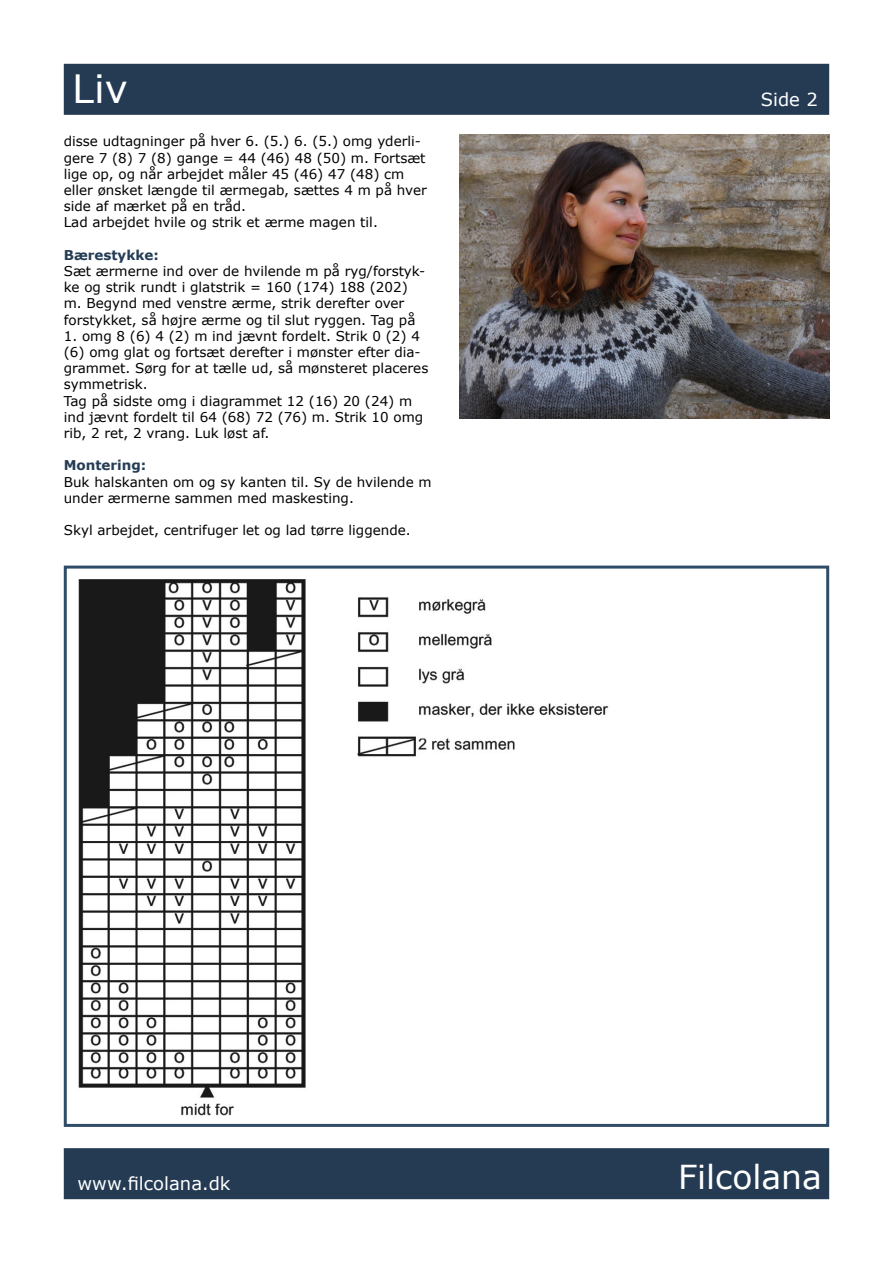
<style>
.page{position:relative;width:893px;height:1263px;background:#fff}
.page>*{position:absolute;margin:0;border:0;box-sizing:border-box;transform-origin:0 0}
.t1{font:39px "Verdana";color:#fff}
.t2{font:33px "Verdana";color:#fff}
.t3{font:18px "Verdana";color:#fff}
.t4{font:13.5px/16.2px "Verdana";color:#000}
.t5{font:700 13.5px "Verdana";color:#243c54}
</style>
<div class="page">
<div style="left:64px;top:64px;width:765px;height:51px;background:#243b53;border:2px solid #243c54"></div>
<div style="left:64px;top:1148px;width:765px;height:51px;background:#243b53;border:2px solid #243c54"></div>
<div style="left:64px;top:566px;width:765px;height:561px;border:3px solid #304d68"></div>
<img style="left:459px;top:135px;width:370px;height:283px">
<img style="left:78px;top:579px;width:531px;height:537px">
<h1 class="t1" style="left:72px;top:62px;width:57px">Liv</h1>
<p class="t4" style="left:64px;top:133px;width:365px">disse udtagninger på hver 6. (5.) 6. (5.) omg yderli&shy;gere 7 (8) 7 (8) gange = 44 (46) 48 (50) m. Fortsæt lige op, og når arbejdet måler 45 (46) 47 (48) cm eller ønsket længde til ærmegab, sættes 4 m på hver side af mærket på en tråd.<br>Lad arbejdet hvile og strik et ærme magen til.</p>
<p class="t5" style="left:64px;top:245px;width:97px">Bærestykke:</p>
<p class="t4" style="left:64px;top:263px;width:363px">Sæt ærmerne ind over de hvilende m på ryg/forstyk&shy;ke og strik rundt i glatstrik = 160 (174) 188 (202) m. Begynd med venstre ærme, strik derefter over forstykket, så højre ærme og til slut ryggen. Tag på</p>
<p class="t4" style="left:64px;top:328px;width:366px">1. omg 8 (6) 4 (2) m ind jævnt fordelt. Strik 0 (2) 4 (6) omg glat og fortsæt derefter i mønster efter dia&shy;grammet. Sørg for at tælle ud, så mønsteret placeres symmetrisk.<br>Tag på sidste omg i diagrammet 12 (16) 20 (24) m ind jævnt fordelt til 64 (68) 72 (76) m. Strik 10 omg rib, 2 ret, 2 vrang. Luk løst af.</p>
<p class="t5" style="left:64px;top:456px;width:84px">Montering:</p>
<p class="t4" style="left:64px;top:473px;width:369px">Buk halskanten om og sy kanten til. Sy de hvilende m under ærmerne sammen med maskesting.</p>
<p class="t4" style="left:64px;top:522px;width:348px">Skyl arbejdet, centrifuger let og lad tørre liggende.</p>
<h3 class="t3" style="left:761px;top:87px;width:58px">Side 2</h3>
<h3 class="t3" style="left:78px;top:1171px;width:154px">www.filcolana.dk</h3>
<h2 class="t2" style="left:678px;top:1155px;width:145px">Filcolana</h2>
</div>
